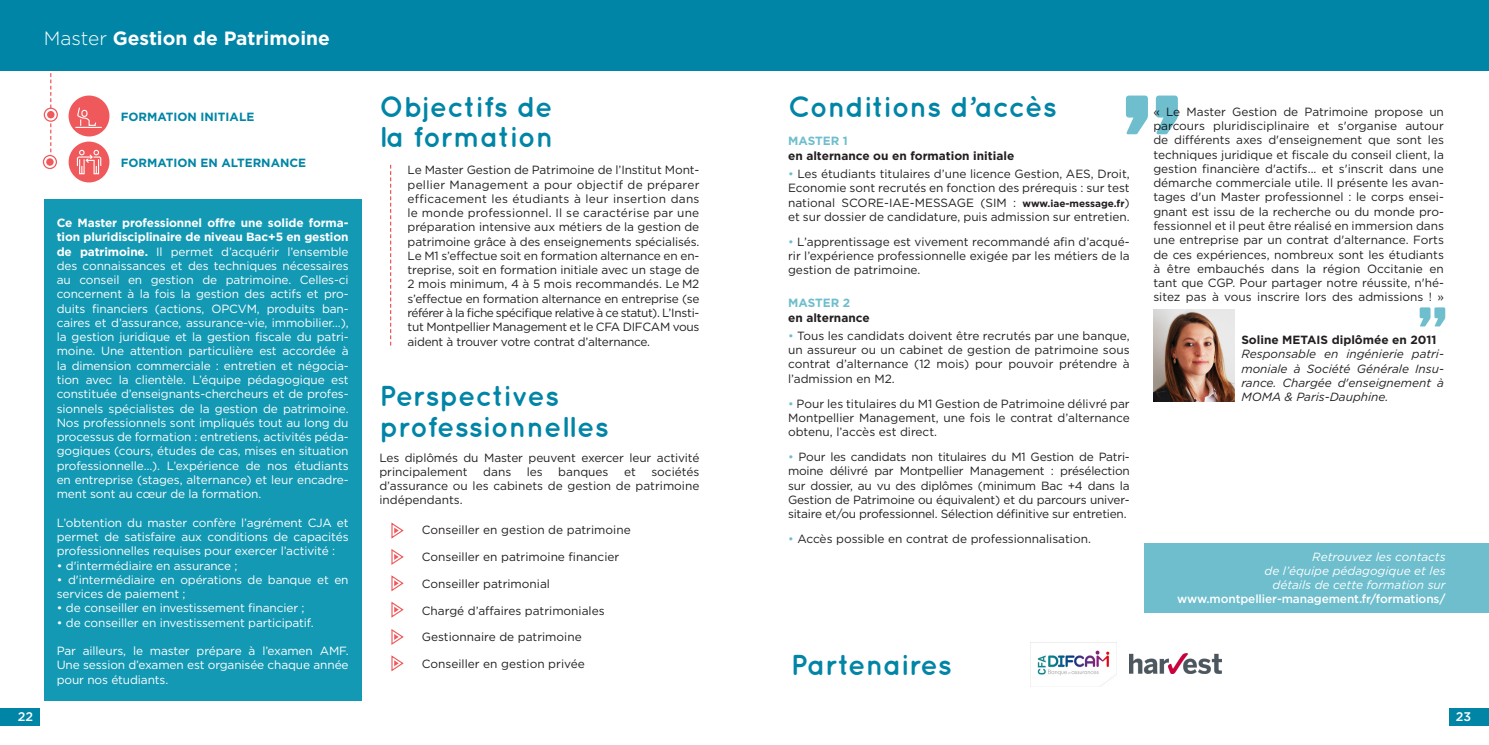
<style>
.page{position:relative;width:1489px;height:745px;background:#fff}
.page>*{position:absolute;margin:0;border:0;box-sizing:border-box;transform-origin:0 0}
.TITRES{font:700 28.75px/30px "Quicksand";color:#0085a6}
.t1{font:700 19.12px "Gotham";color:#fff}
.t2{font:500 12.5px "Gotham";color:#fff}
.t3{font:11.88px/14.2px "Gotham";color:#231f20;text-align:justify}
.t4{font:11.88px/14.2px "Gotham";letter-spacing:-.01em;color:#fff;text-align:justify}
.t5{font:italic 11.88px/14.2px "Gotham";color:#fff;text-align:right}
.t6{font:italic 11.88px/14.2px "Gotham";color:#231f20;text-align:justify}
.t7{font:700 11.88px "Gotham";color:#231f20}
.t8{font:700 11.88px "Gotham";color:#0085a6}
.t9{font:700 11.88px "Gotham";color:#6ebecd}
.s1{font-weight:300}
.s2{font-weight:700}
.s3{color:#6ebecd}
.s4{font-weight:700;font-size:10px}
.s5{font-weight:500;font-style:normal}
</style>
<div class="page">
<div style="left:1449px;top:707px;width:39px;height:18px;background:#0085a6"></div>
<svg style="left:50px;top:70px;width:1px;height:85px"></svg>
<svg style="left:43px;top:155px;width:13px;height:13px"></svg>
<div style="left:43px;top:155px;width:14px;height:14px;border:1px solid #f0595b;border-radius:50%"></div>
<div style="left:46px;top:158px;width:8px;height:8px;background:#f0595b;border-radius:50%"></div>
<svg style="left:44px;top:108px;width:13px;height:13px"></svg>
<div style="left:44px;top:107px;width:14px;height:15px;border:1px solid #f0595b;border-radius:50%"></div>
<div style="left:47px;top:111px;width:8px;height:7px;background:#f0595b;border-radius:50%"></div>
<div style="left:69px;top:141px;width:40px;height:41px;background:#f0595b;border-radius:50%"></div>
<svg style="left:77px;top:150px;width:24px;height:24px"></svg>
<div style="left:69px;top:95px;width:40px;height:41px;background:#f0595b;border-radius:50%"></div>
<svg style="left:75px;top:107px;width:27px;height:21px"></svg>
<div style="left:44px;top:199px;width:317px;height:501px;background:#1499b4"></div>
<div style="left:0;top:0;width:1488px;height:70px;background:#0085a6"></div>
<div style="left:1144px;top:542px;width:344px;height:70px;background:#6ebecd"></div>
<svg style="left:1125px;top:95px;width:52px;height:39px"></svg>
<svg style="left:1419px;top:307px;width:25px;height:19px"></svg>
<img style="left:1153px;top:309px;width:81px;height:92px">
<img style="left:1030px;top:642px;width:86px;height:43px">
<img style="left:1129px;top:653px;width:91px;height:19px">
<svg style="left:390px;top:165px;width:1px;height:180px"></svg>
<svg style="left:391px;top:549px;width:13px;height:16px"></svg>
<svg style="left:391px;top:655px;width:13px;height:17px"></svg>
<svg style="left:391px;top:601px;width:13px;height:17px"></svg>
<svg style="left:391px;top:522px;width:13px;height:17px"></svg>
<svg style="left:391px;top:629px;width:13px;height:16px"></svg>
<svg style="left:391px;top:575px;width:13px;height:17px"></svg>
<div style="left:0;top:707px;width:40px;height:18px;background:#0085a6"></div>
<p class="t1" style="left:44px;top:27px;width:287px"><span class="s1">Master</span> Gestion de Patrimoine</p>
<p class="t2" style="left:18px;top:707px;width:17px">22</p>
<p class="t8" style="left:121px;top:110px;width:135px">FORMATION INITIALE</p>
<p class="t8" style="left:121px;top:156px;width:187px">FORMATION EN ALTERNANCE</p>
<p class="t4" style="left:57px;top:215px;width:293px"><span class="s2">Ce Master professionnel offre une solide forma&shy;tion pluridisciplinaire de niveau Bac+5 en gestion de patrimoine.</span> Il permet d’acquérir l’ensemble des connaissances et des techniques nécessaires au conseil en gestion de patrimoine. Celles-ci concernent à la fois la gestion des actifs et pro&shy;duits financiers (actions, OPCVM, produits ban&shy;caires et d’assurance, assurance-vie, immobilier…), la gestion juridique et la gestion fiscale du patri&shy;moine. Une attention particulière est accordée à la dimension commerciale : entretien et négocia&shy;tion avec la clientèle. L’équipe pédagogique est constituée d’enseignants-chercheurs et de profes&shy;sionnels spécialistes de la gestion de patrimoine.<br>Nos professionnels sont impliqués tout au long du processus de formation : entretiens, activités péda&shy;gogiques (cours, études de cas, mises en situation professionnelle…). L’expérience de nos étudiants en entreprise (stages, alternance) et leur encadre&shy;ment sont au cœur de la formation.</p>
<p class="t4" style="left:57px;top:514px;width:293px">L’obtention du master confère l’agrément CJA et permet de satisfaire aux conditions de capacités professionnelles requises pour exercer l’activité :</p>
<p class="t4" style="left:57px;top:557px;width:182px">• d'intermédiaire en assurance ;</p>
<p class="t4" style="left:57px;top:571px;width:293px">• d'intermédiaire en opérations de banque et en services de paiement ;</p>
<p class="t4" style="left:57px;top:600px;width:249px">• de conseiller en investissement financier ;</p>
<p class="t4" style="left:57px;top:614px;width:258px">• de conseiller en investissement participatif.</p>
<p class="t4" style="left:57px;top:643px;width:293px">Par ailleurs, le master prépare à l’examen AMF.<br>Une session d’examen est organisée chaque année pour nos étudiants.</p>
<p class="TITRES" style="left:379px;top:91px;width:175px">Objectifs de la formation</p>
<p class="t3" style="left:407px;top:163px;width:293px">Le Master Gestion de Patrimoine de l’Institut Mont&shy;pellier Management a pour objectif de préparer efficacement les étudiants à leur insertion dans le monde professionnel. Il se caractérise par une préparation intensive aux métiers de la gestion de patrimoine grâce à des enseignements spécialisés.<br>Le M1 s’effectue soit en formation alternance en en&shy;treprise, soit en formation initiale avec un stage de 2 mois minimum, 4 à 5 mois recommandés. Le M2 s’effectue en formation alternance en entreprise (se référer à la fiche spécifique relative à ce statut). L’Insti&shy;tut Montpellier Management et le CFA DIFCAM vous aident à trouver votre contrat d’alternance.</p>
<p class="TITRES" style="left:379px;top:380px;width:231px">Perspectives professionnelles</p>
<p class="t3" style="left:379px;top:449px;width:321px">Les diplômés du Master peuvent exercer leur activité principalement</p>
<p class="t3" style="left:379px;top:464px;width:321px;text-indent:272px">sociétés d’assurance ou les cabinets de gestion de patrimoine indépendants.</p>
<p class="t3" style="left:483px;top:464px;width:29px">dans</p>
<p class="t3" style="left:526px;top:464px;width:18px">les</p>
<p class="t3" style="left:558px;top:464px;width:52px">banques</p>
<p class="t3" style="left:624px;top:464px;width:13px">et</p>
<p class="t3" style="left:422px;top:522px;width:210px">Conseiller en gestion de patrimoine</p>
<p class="t3" style="left:422px;top:548px;width:199px">Conseiller en patrimoine financier</p>
<p class="t3" style="left:422px;top:575px;width:130px">Conseiller patrimonial</p>
<p class="t3" style="left:422px;top:602px;width:184px">Chargé d’affaires patrimoniales</p>
<p class="t3" style="left:422px;top:629px;width:161px">Gestionnaire de patrimoine</p>
<p class="t3" style="left:422px;top:656px;width:164px">Conseiller en gestion privée</p>
<p class="TITRES" style="left:788px;top:91px;width:270px">Conditions d’accès</p>
<p class="t7" style="left:788px;top:149px;width:228px">en alternance ou en formation initiale</p>
<p class="t3" style="left:788px;top:166px;width:343px"><span class="s3">•</span> Les étudiants titulaires d’une licence Gestion, AES, Droit, Economie sont recrutés en fonction des prérequis : sur test national SCORE-IAE-MESSAGE (SIM : <span class="s4">www.iae-message.fr</span>) et sur dossier de candidature, puis admission sur entretien.</p>
<p class="t3" style="left:788px;top:234px;width:343px"><span class="s3">•</span> L’apprentissage est vivement recommandé afin d’acqué&shy;rir l’expérience professionnelle exigée par les métiers de la gestion de patrimoine.</p>
<p class="t7" style="left:788px;top:311px;width:83px">en alternance</p>
<p class="t3" style="left:788px;top:328px;width:343px"><span class="s3">•</span> Tous les candidats doivent être recrutés par une banque, un assureur ou un cabinet de gestion de patrimoine sous contrat d’alternance (12 mois) pour pouvoir prétendre à l’admission en M2.</p>
<p class="t3" style="left:788px;top:396px;width:343px"><span class="s3">•</span> Pour les titulaires du M1 Gestion de Patrimoine délivré par Montpellier Management, une fois le contrat d’alternance obtenu, l’accès est direct.</p>
<p class="t3" style="left:788px;top:449px;width:343px"><span class="s3">•</span> Pour les candidats non titulaires du M1 Gestion de Patri&shy;moine délivré par Montpellier Management : présélection sur dossier, au vu des diplômes (minimum Bac +4 dans la Gestion de Patrimoine ou équivalent) et du parcours univer&shy;sitaire et/ou professionnel. Sélection définitive sur entretien.</p>
<p class="t3" style="left:788px;top:531px;width:304px"><span class="s3">•</span> Accès possible en contrat de professionnalisation.</p>
<p class="t9" style="left:788px;top:134px;width:61px">MASTER 1</p>
<p class="t9" style="left:788px;top:295px;width:64px">MASTER 2</p>
<p class="TITRES" style="left:790px;top:648px;width:163px">Partenaires</p>
<p class="t3" style="left:1153px;top:104px;width:292px">« Le Master Gestion de Patrimoine propose un parcours pluridisciplinaire et s'organise autour de différents axes d'enseignement que sont les techniques juridique et fiscale du conseil client, la gestion financière d'actifs... et s'inscrit dans une démarche commerciale utile. Il présente les avan&shy;tages d'un Master professionnel : le corps ensei&shy;gnant est issu de la recherche ou du monde pro&shy;fessionnel et il peut être réalisé en immersion dans une entreprise par un contrat d'alternance. Forts de ces expériences, nombreux sont les étudiants à être embauchés dans la région Occitanie en tant que CGP. Pour partager notre réussite, n'hé&shy;sitez pas à vous inscrire lors des admissions ! »</p>
<p class="t7" style="left:1241px;top:333px;width:197px">Soline METAIS diplômée en 2011</p>
<p class="t6" style="left:1241px;top:347px;width:204px">Responsable en ingénierie patri&shy;moniale à Société Générale Insu&shy;rance. Chargée d'enseignement à MOMA &amp; Paris-Dauphine.</p>
<p class="t5" style="left:1177px;top:549px;width:270px">Retrouvez les contacts<br>de l’équipe pédagogique et les<br>détails de cette formation sur <span class="s5">www.montpellier-management.fr/formations/</span></p>
<p class="t2" style="left:1455px;top:707px;width:17px">23</p>
</div>
